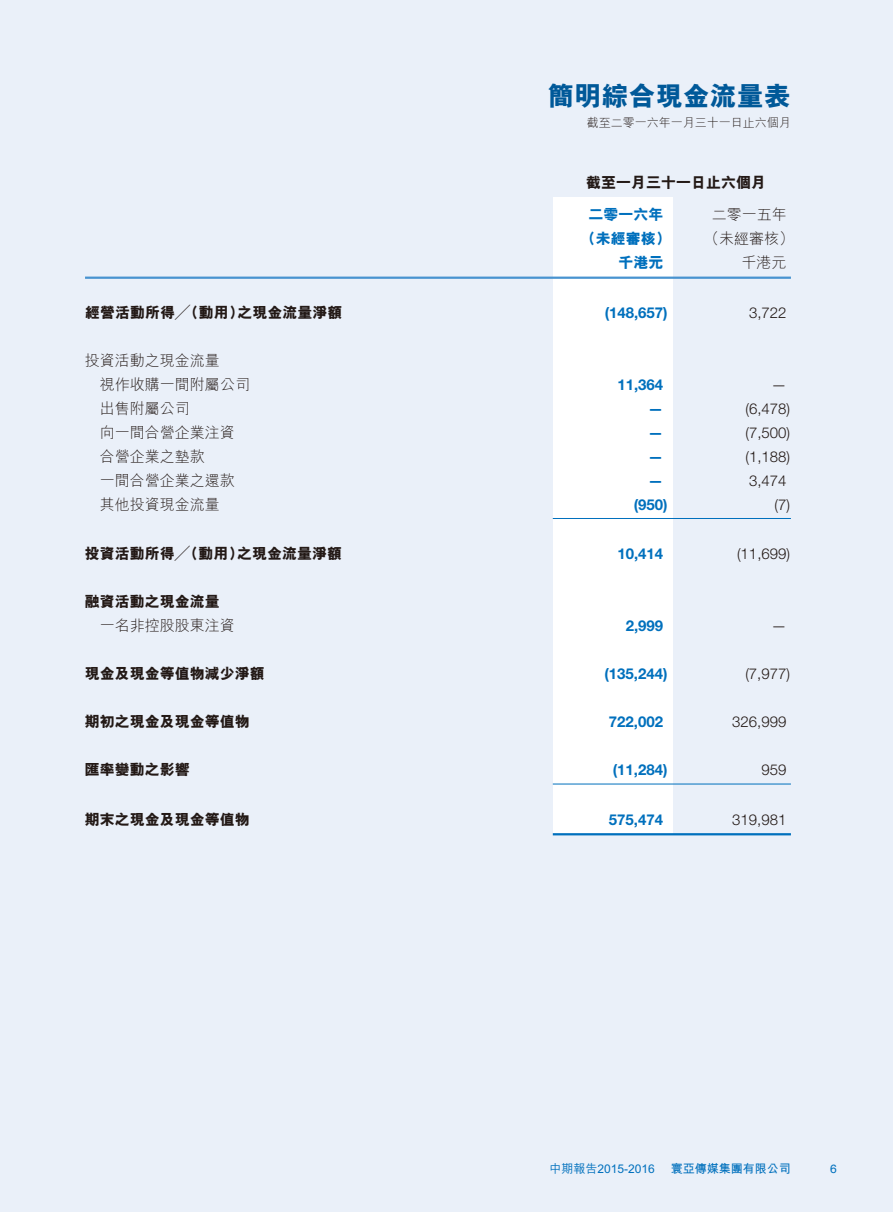
<style>
.page{position:relative;width:893px;height:1212px;background:#eaf0f9}
.page>*{position:absolute;margin:0;border:0;box-sizing:border-box;transform-origin:0 0}
.t1{font:800 27px "M Hei HK";color:#005999}
.t2{font:800 15px "M Hei HK";color:#231916}
.t3{font:300 15px "M Hei HK";color:#231916}
.t4{font:300 15px "Helvetica Neue LT Std";color:#231916}
.t5{font:700 15px "Helvetica Neue LT Std";color:#0070bd}
.t6{font:800 15px "M Hei HK";color:#0070bd}
.t7{font:300 12px "M Hei HK";color:#231916}
.t8{font:500 12px "M Hei HK";color:#0070bd}
.t9{font:700 12px "M Hei HK";color:#0070bd}
.t10{font:12px "Helvetica";color:#0070bd}
</style>
<div class="page">
<div style="left:553px;top:197px;width:119px;height:638px;background:#fff"></div>
<hr style="left:85px;top:277px;width:706px;height:2px;background:#4893d0">
<hr style="left:553px;top:518px;width:238px;height:1px;background:#0070bd">
<hr style="left:553px;top:784px;width:238px;height:1px;background:#0070bd">
<hr style="left:553px;top:833px;width:238px;height:2px;background:#0070bd">
<h1 class="t1" style="left:548px;top:83px;width:244px">簡明綜合現金流量表</h1>
<p class="t7" style="left:587px;top:116px;width:206px">截至二零一六年一月三十一日止六個月</p>
<p class="t2" style="left:586px;top:175px;width:181px">截至一月三十一日止六個月</p>
<p class="t3" style="left:712px;top:207px;width:76px">二零一五年</p>
<p class="t6" style="left:588px;top:207px;width:76px">二零一六年</p>
<p class="t6" style="left:581px;top:231px;width:91px">（未經審核）</p>
<p class="t3" style="left:704px;top:231px;width:92px">（未經審核(</p>
<p class="t6" style="left:618px;top:255px;width:46px">千港元</p>
<p class="t3" style="left:742px;top:255px;width:47px">千港元</p>
<p class="t2" style="left:85px;top:305px;width:160px">經營活動所得╱（動用）</p>
<p class="t3" style="left:85px;top:353px;width:137px">投資活動之現金流量</p>
<p class="t2" style="left:237px;top:305px;width:106px">之現金流量淨額</p>
<p class="t5" style="left:605px;top:303px;width:65px">)148,657(</p>
<p class="t4" style="left:749px;top:303px;width:39px">3,722</p>
<p class="t3" style="left:100px;top:377px;width:152px">視作收購一間附屬公司</p>
<p class="t5" style="left:617px;top:375px;width:47px">11,364</p>
<p class="t4" style="left:772px;top:375px;width:16px">—</p>
<p class="t3" style="left:100px;top:401px;width:91px">出售附屬公司</p>
<p class="t5" style="left:648px;top:399px;width:16px">—</p>
<p class="t4" style="left:745px;top:399px;width:46px">)6,478(</p>
<p class="t3" style="left:100px;top:425px;width:137px">向一間合營企業注資</p>
<p class="t5" style="left:648px;top:423px;width:16px">—</p>
<p class="t4" style="left:745px;top:423px;width:46px">)7,500(</p>
<p class="t3" style="left:100px;top:449px;width:106px">合營企業之墊款</p>
<p class="t5" style="left:648px;top:447px;width:16px">—</p>
<p class="t4" style="left:745px;top:447px;width:46px">)1,188(</p>
<p class="t3" style="left:100px;top:473px;width:137px">一間合營企業之還款</p>
<p class="t5" style="left:648px;top:471px;width:16px">—</p>
<p class="t4" style="left:749px;top:471px;width:39px">3,474</p>
<p class="t3" style="left:100px;top:497px;width:121px">其他投資現金流量</p>
<p class="t5" style="left:634px;top:495px;width:35px">)950(</p>
<p class="t4" style="left:775px;top:495px;width:17px">(7)</p>
<p class="t2" style="left:85px;top:546px;width:160px">投資活動所得╱（動用）</p>
<p class="t2" style="left:85px;top:594px;width:136px">融資活動之現金流量</p>
<p class="t2" style="left:237px;top:546px;width:106px">之現金流量淨額</p>
<p class="t5" style="left:617px;top:545px;width:47px">10,414</p>
<p class="t4" style="left:737px;top:545px;width:55px">)11,699(</p>
<p class="t3" style="left:100px;top:618px;width:136px">一名非控股股東注資</p>
<p class="t5" style="left:626px;top:617px;width:39px">2,999</p>
<p class="t4" style="left:771px;top:617px;width:16px">—</p>
<p class="t2" style="left:85px;top:666px;width:182px">現金及現金等值物減少淨額</p>
<p class="t5" style="left:604px;top:665px;width:65px">)135,244(</p>
<p class="t4" style="left:745px;top:665px;width:46px">)7,977(</p>
<p class="t2" style="left:85px;top:714px;width:166px">期初之現金及現金等值物</p>
<p class="t5" style="left:609px;top:713px;width:56px">722,002</p>
<p class="t4" style="left:732px;top:713px;width:56px">326,999</p>
<p class="t2" style="left:85px;top:762px;width:106px">匯率變動之影響</p>
<p class="t5" style="left:613px;top:761px;width:56px">)11,284(</p>
<p class="t4" style="left:761px;top:761px;width:27px">959</p>
<p class="t2" style="left:85px;top:812px;width:166px">期末之現金及現金等值物</p>
<p class="t5" style="left:609px;top:810px;width:56px">575,474</p>
<p class="t4" style="left:732px;top:810px;width:56px">319,981</p>
<p class="t8" style="left:549px;top:1160px;width:107px">中期報告2015-2016</p>
<p class="t9" style="left:671px;top:1160px;width:122px">寰亞傳媒集團有限公司</p>
<p class="t10" style="left:830px;top:1159px;width:8px">6</p>
</div>
